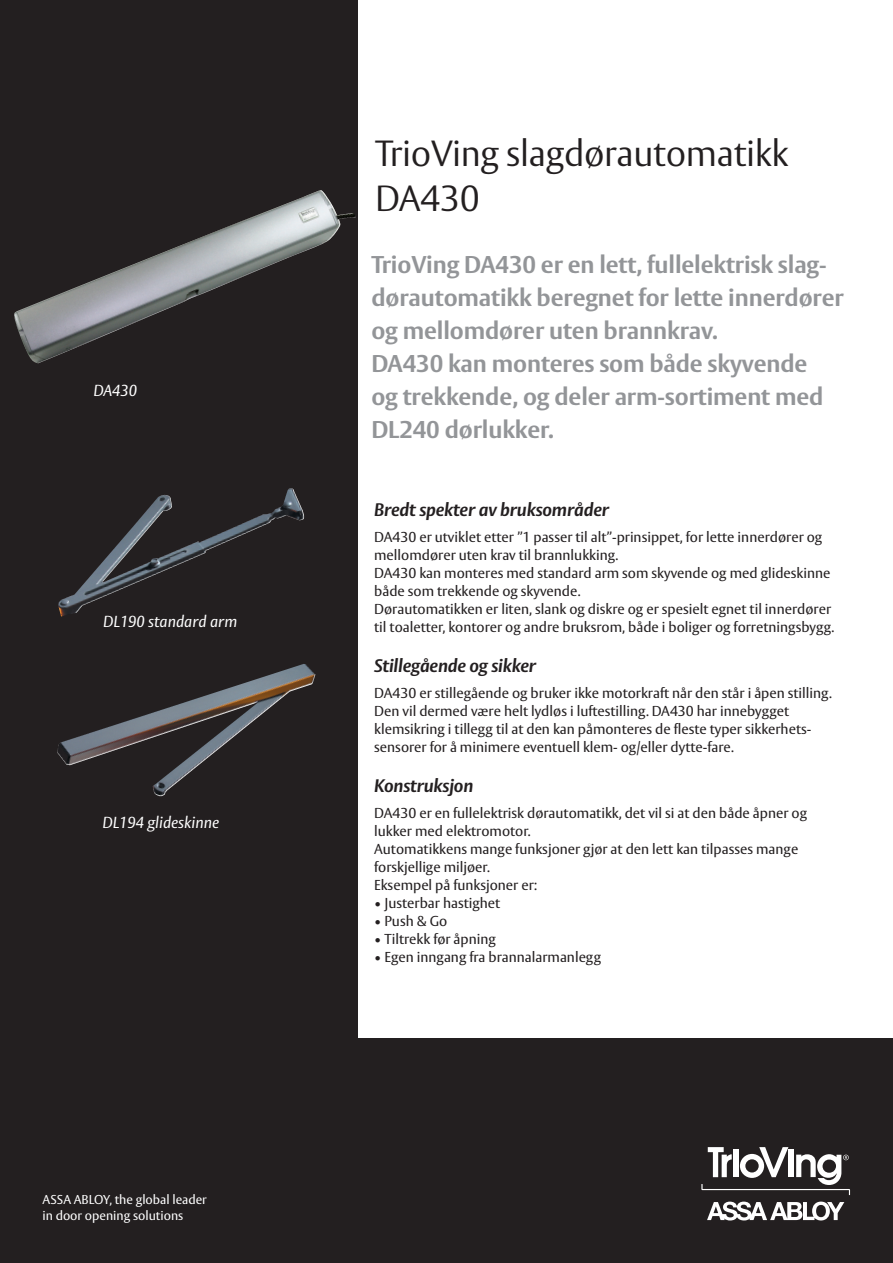
<style>
.page{position:relative;width:893px;height:1263px;background:#fff}
.page>*{position:absolute;margin:0;border:0;box-sizing:border-box;transform-origin:0 0}
.Overskrift{font:300 36px/45px "ASSA Vesta";letter-spacing:-.01em;color:#231f20}
.Ingress{font:700 24px/33px "ASSA Vesta";letter-spacing:-.005em;color:#939598}
.Mellomtittel{font:italic 700 18px "ASSA Vesta";letter-spacing:-.01em;color:#231f20}
.Billedtekst{font:italic 15.9px "ASSA Vesta";color:#fff}
.Brødtekst{font:14.25px/18px "ASSA Vesta";color:#231f20}
.t1{font:12.75px "ASSA Vesta";color:#fff}
</style>
<div class="page">
<div style="left:0;top:0;width:357px;height:1041px;background:#231f20"></div>
<div style="left:0;top:1039px;width:893px;height:224px;background:#231f20"></div>
<svg style="left:707px;top:1201px;width:137px;height:19px"></svg>
<svg style="left:701px;top:1147px;width:149px;height:48px"></svg>
<img style="left:14px;top:190px;width:342px;height:173px">
<img style="left:58px;top:488px;width:247px;height:128px">
<img style="left:57px;top:664px;width:258px;height:133px">
<p class="Billedtekst" style="left:94px;top:381px;width:45px">DA430</p>
<p class="Billedtekst" style="left:103px;top:611px;width:136px">DL190 standard arm</p>
<p class="Billedtekst" style="left:102px;top:812px;width:118px">DL194 glideskinne</p>
<p class="t1" style="left:43px;top:1191px;width:166px">ASSA ABLOY, the global leader</p>
<p class="t1" style="left:43px;top:1208px;width:142px">in door opening solutions</p>
<p class="Overskrift" style="left:375px;top:132px;width:415px">TrioVing slagdørautomatikk<br>DA430</p>
<p class="Ingress" style="left:371px;top:249px;width:474px">TrioVing DA430 er en lett, fullelektrisk slag&shy;dørautomatikk beregnet for lette innerdører og mellomdører uten brannkrav.</p>
<p class="Ingress" style="left:371px;top:348px;width:454px">DA430 kan monteres som både skyvende og trekkende, og deler arm-sortiment med<br>DL240 dørlukker.</p>
<p class="Mellomtittel" style="left:374px;top:498px;width:236px">Bredt spekter av bruksområder</p>
<p class="Brødtekst" style="left:374px;top:529px;width:450px">DA430 er utviklet etter ”1 passer til alt”-prinsippet, for lette innerdører og mellomdører uten krav til brannlukking.</p>
<p class="Brødtekst" style="left:374px;top:565px;width:458px">DA430 kan monteres med standard arm som skyvende og med glideskinne både som trekkende og skyvende.</p>
<p class="Brødtekst" style="left:374px;top:601px;width:462px">Dørautomatikken er liten, slank og diskre og er spesielt egnet til innerdører til toaletter, kontorer og andre bruksrom, både i boliger og forretningsbygg.</p>
<p class="Mellomtittel" style="left:374px;top:654px;width:164px">Stillegående og sikker</p>
<p class="Brødtekst" style="left:374px;top:685px;width:459px">DA430 er stillegående og bruker ikke motorkraft når den står i åpen stilling.<br>Den vil dermed være helt lydløs i luftestilling. DA430 har innebygget klemsikring i tillegg til at den kan påmonteres de fleste typer sikkerhets&shy;sensorer for å minimere eventuell klem- og/eller dytte-fare.</p>
<p class="Mellomtittel" style="left:374px;top:774px;width:101px">Konstruksjon</p>
<p class="Brødtekst" style="left:374px;top:805px;width:434px">DA430 er en fullelektrisk dørautomatikk, det vil si at den både åpner og lukker med elektromotor.</p>
<p class="Brødtekst" style="left:374px;top:841px;width:426px">Automatikkens mange funksjoner gjør at den lett kan tilpasses mange forskjellige miljøer.</p>
<p class="Brødtekst" style="left:374px;top:877px;width:165px">Eksempel på funksjoner er:</p>
<p class="Brødtekst" style="left:374px;top:895px;width:128px">• Justerbar hastighet</p>
<p class="Brødtekst" style="left:374px;top:913px;width:75px">• Push &amp; Go</p>
<p class="Brødtekst" style="left:374px;top:931px;width:123px">• Tiltrekk før åpning</p>
<p class="Brødtekst" style="left:374px;top:949px;width:228px">• Egen inngang fra brannalarmanlegg</p>
</div>
